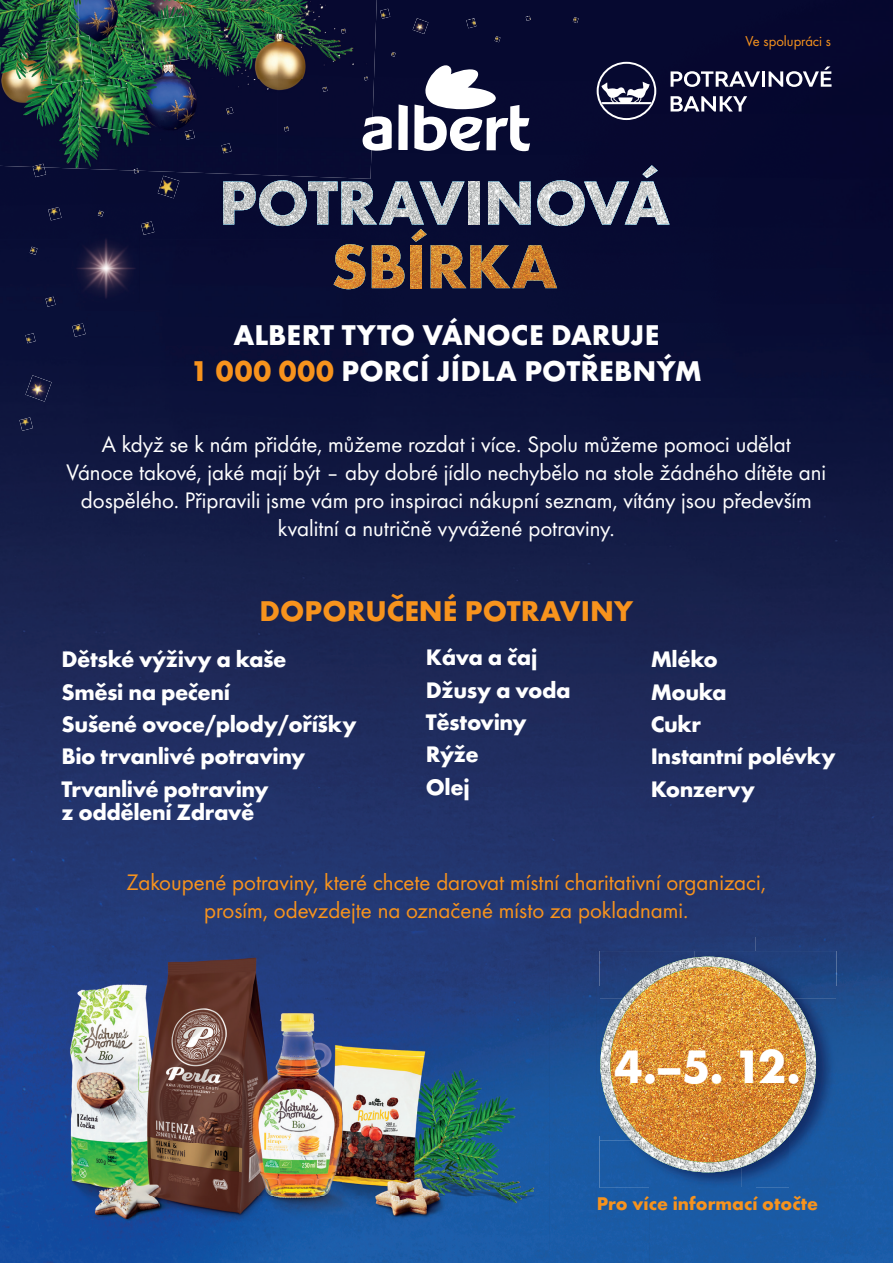
<style>
.page{position:relative;width:893px;height:1263px;background:#fff}
.page>*{position:absolute;margin:0;border:0;box-sizing:border-box;transform-origin:0 0}
.t1{font:700 48.75px "Futura";color:#fff}
.t2{font:700 29.7px/35.7px "Futura";color:#fff;text-align:center}
.t3{font:700 29.7px "Futura";color:#f7931d}
.t4{font:23.4px/28px "Futura Boo";color:#fff;text-align:center}
.t5{font:700 23.4px/32.4px "Futura";letter-spacing:-.02em;color:#fff}
.t6{font:23.4px/28px "Futura Boo";color:#f7931d;text-align:center}
.t7{font:700 19.05px "Futura";color:#f7931d}
.t8{font:14.85px "Futura Boo";color:#f7931d}
.s1{color:#f7931d}
</style>
<div class="page">
<img style="left:343px;top:0;width:550px;height:689px">
<div style="left:0;top:179px;width:223px;height:60px;background:#070b33"></div>
<img style="left:0;top:239px;width:82px;height:470px">
<img style="left:134px;top:239px;width:209px;height:450px">
<img style="left:82px;top:302px;width:52px;height:387px">
<img style="left:0;top:709px;width:16px;height:554px">
<img style="left:16px;top:689px;width:877px;height:198px">
<div style="left:439px;top:887px;width:454px;height:50px;background:#233771"></div>
<div style="left:122px;top:887px;width:317px;height:44px;background:#233a77"></div>
<div style="left:16px;top:887px;width:106px;height:50px;background:#233b78"></div>
<img style="left:597px;top:937px;width:296px;height:49px">
<img style="left:549px;top:937px;width:48px;height:297px">
<img style="left:16px;top:937px;width:18px;height:297px">
<img style="left:836px;top:986px;width:57px;height:199px">
<img style="left:597px;top:986px;width:2px;height:149px">
<div style="left:597px;top:1135px;width:53px;height:128px;background:#1a5ba6"></div>
<div style="left:756px;top:1185px;width:137px;height:78px;background:#1a5ba6"></div>
<div style="left:650px;top:1188px;width:106px;height:75px;background:#1a5aa5"></div>
<div style="left:439px;top:1234px;width:158px;height:29px;background:#1b5ca8"></div>
<img style="left:122px;top:1250px;width:317px;height:13px">
<div style="left:16px;top:1234px;width:106px;height:29px;background:#134b9f"></div>
<img style="left:599px;top:951px;width:237px;height:47px">
<img style="left:789px;top:998px;width:47px;height:190px">
<img style="left:599px;top:998px;width:1px;height:142px">
<img style="left:742px;top:1172px;width:47px;height:16px">
<img style="left:599px;top:1140px;width:143px;height:48px">
<img style="left:600px;top:957px;width:216px;height:215px">
<img style="left:610px;top:967px;width:196px;height:195px;border-radius:50%">
<img style="left:374px;top:79px;width:3px;height:86px">
<img style="left:0;top:169px;width:223px;height:10px">
<img style="left:0;top:0;width:78px;height:169px">
<img style="left:78px;top:0;width:100px;height:172px">
<img style="left:178px;top:0;width:100px;height:176px">
<div style="left:278px;top:79px;width:96px;height:86px;background:#080a31"></div>
<img style="left:278px;top:0;width:99px;height:79px">
<img style="left:78px;top:82px;width:50px;height:49px">
<img style="left:46px;top:35px;width:49px;height:49px">
<img style="left:140px;top:16px;width:49px;height:49px">
<img style="left:34px;top:931px;width:515px;height:319px">
<img style="left:158px;top:176px;width:21px;height:22px">
<svg style="left:30px;top:247px;width:7px;height:8px"></svg>
<svg style="left:98px;top:211px;width:6px;height:6px"></svg>
<svg style="left:495px;top:36px;width:5px;height:6px"></svg>
<svg style="left:391px;top:52px;width:5px;height:5px"></svg>
<svg style="left:573px;top:17px;width:6px;height:6px"></svg>
<svg style="left:466px;top:18px;width:10px;height:10px"></svg>
<svg style="left:364px;top:77px;width:4px;height:4px"></svg>
<svg style="left:380px;top:9px;width:10px;height:10px"></svg>
<svg style="left:25px;top:333px;width:11px;height:10px"></svg>
<svg style="left:221px;top:143px;width:11px;height:10px"></svg>
<svg style="left:185px;top:130px;width:10px;height:10px"></svg>
<svg style="left:45px;top:297px;width:11px;height:10px"></svg>
<svg style="left:134px;top:169px;width:5px;height:5px"></svg>
<svg style="left:526px;top:16px;width:5px;height:5px"></svg>
<svg style="left:322px;top:87px;width:5px;height:5px"></svg>
<svg style="left:284px;top:126px;width:5px;height:5px"></svg>
<svg style="left:341px;top:29px;width:5px;height:5px"></svg>
<svg style="left:226px;top:107px;width:7px;height:7px"></svg>
<img style="left:141px;top:221px;width:13px;height:14px">
<img style="left:19px;top:417px;width:14px;height:14px">
<img style="left:72px;top:323px;width:14px;height:14px">
<img style="left:48px;top:207px;width:14px;height:13px">
<svg style="left:33px;top:164px;width:13px;height:13px"></svg>
<img style="left:413px;top:18px;width:15px;height:16px">
<img style="left:25px;top:375px;width:27px;height:27px">
<img style="left:71px;top:235px;width:69px;height:67px">
<svg style="left:597px;top:62px;width:59px;height:58px"></svg>
<svg style="left:670px;top:71px;width:90px;height:16px"></svg>
<hr style="left:762px;top:71px;width:3px;height:16px;background:#fff">
<svg style="left:768px;top:66px;width:63px;height:21px"></svg>
<svg style="left:670px;top:96px;width:77px;height:16px"></svg>
<svg style="left:398px;top:105px;width:10px;height:45px"></svg>
<svg style="left:362px;top:116px;width:30px;height:35px"></svg>
<svg style="left:414px;top:64px;width:116px;height:87px"></svg>
<svg style="left:223px;top:165px;width:446px;height:124px;background:#292134"></svg>
<img style="left:642px;top:165px;width:16px;height:13px">
<img style="left:537px;top:180px;width:48px;height:46px">
<img style="left:259px;top:180px;width:48px;height:46px">
<img style="left:629px;top:182px;width:40px;height:43px">
<img style="left:584px;top:182px;width:45px;height:43px">
<img style="left:488px;top:182px;width:43px;height:43px">
<img style="left:468px;top:182px;width:11px;height:43px">
<img style="left:424px;top:182px;width:40px;height:43px">
<img style="left:379px;top:182px;width:45px;height:43px">
<img style="left:341px;top:182px;width:36px;height:43px">
<img style="left:308px;top:182px;width:29px;height:43px">
<img style="left:223px;top:182px;width:33px;height:43px">
<p class="t8" style="left:745px;top:35px;width:87px">Ve spolupráci s</p>
<p class="t2" style="left:191px;top:317px;width:513px">ALBERT TYTO VÁNOCE DARUJE<br><span class="s1">1 000 000</span> PORCÍ JÍDLA POTŘEBNÝM</p>
<p class="t4" style="left:66px;top:433px;width:761px">A když se k nám přidáte, můžeme rozdat i více. Spolu můžeme pomoci udělat Vánoce takové, jaké mají být – aby dobré jídlo nechybělo na stole žádného dítěte ani dospělého. Připravili jsme vám pro inspiraci nákupní seznam, vítány jsou především kvalitní a nutričně vyvážené potraviny.</p>
<p class="t3" style="left:259px;top:594px;width:375px">DOPORUČENÉ POTRAVINY</p>
<p class="t5" style="left:62px;top:643px;width:296px">Dětské výživy a kaše<br>Směsi na pečení<br>Sušené ovoce/plody/oříšky<br>Bio trvanlivé potraviny<br>Trvanlivé potraviny</p>
<p class="t5" style="left:62px;top:796px;width:195px">z oddělení Zdravě</p>
<p class="t5" style="left:426px;top:641px;width:146px">Káva a čaj<br>Džusy a voda<br>Těstoviny<br>Rýže<br>Olej</p>
<p class="t5" style="left:651px;top:643px;width:186px">Mléko<br>Mouka<br>Cukr<br>Instantní polévky<br>Konzervy</p>
<p class="t6" style="left:127px;top:870px;width:641px">Zakoupené potraviny, které chcete darovat místní charitativní organizaci, prosím, odevzdejte na označené místo za pokladnami.</p>
<h1 class="t1" style="left:615px;top:1037px;width:188px">4.–5. 12.</h1>
<p class="t7" style="left:597px;top:1193px;width:223px">Pro více informací otočte</p>
</div>
